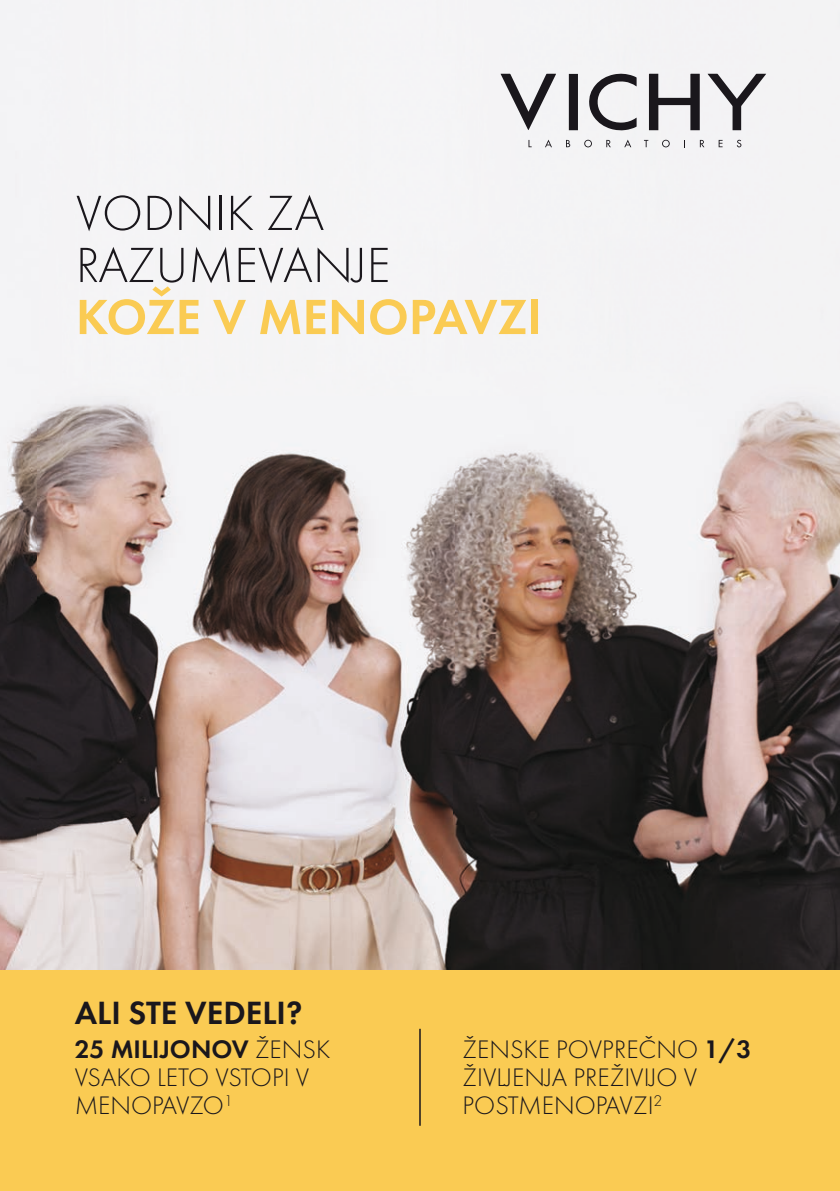
<style>
.page{position:relative;width:840px;height:1191px;background:#fff}
.page>*{position:absolute;margin:0;border:0;box-sizing:border-box;transform-origin:0 0}
.t1{font:300 51.2px/52px "Futura PT";color:#1a171c}
.t2{font:600 51.2px "Futura PT";color:#facb53}
.t3{font:600 33.4px "Futura PT";color:#1a171c}
.t4{font:300 26.2px/28px "Futura PT";color:#1a171c}
.s1{font-weight:600}
</style>
<div class="page">
<img style="left:38px;top:771px;width:415px;height:54px">
<div style="left:38px;top:0;width:801px;height:396px;background:#f4f4f5"></div>
<img style="left:0;top:0;width:38px;height:971px">
<img style="left:453px;top:396px;width:386px;height:429px">
<img style="left:37px;top:396px;width:417px;height:375px">
<img style="left:37px;top:825px;width:802px;height:146px">
<div style="left:0;top:971px;width:839px;height:220px;background:#facb53"></div>
<svg style="left:500px;top:73px;width:265px;height:58px"></svg>
<svg style="left:528px;top:140px;width:3px;height:7px"></svg>
<svg style="left:544px;top:140px;width:7px;height:7px"></svg>
<svg style="left:565px;top:140px;width:5px;height:7px"></svg>
<svg style="left:584px;top:140px;width:7px;height:7px"></svg>
<svg style="left:606px;top:140px;width:4px;height:7px"></svg>
<svg style="left:624px;top:140px;width:7px;height:7px"></svg>
<svg style="left:643px;top:140px;width:5px;height:7px"></svg>
<svg style="left:661px;top:140px;width:8px;height:7px"></svg>
<svg style="left:699px;top:140px;width:5px;height:7px"></svg>
<svg style="left:718px;top:140px;width:4px;height:7px"></svg>
<svg style="left:736px;top:140px;width:5px;height:7px"></svg>
<hr style="left:419px;top:1028px;width:1px;height:97px;background:#1a171c">
<h1 class="t1" style="left:76px;top:187px;width:316px">VODNIK ZA<br>RAZUMEVANJE</h1>
<h1 class="t2" style="left:76px;top:285px;width:467px">KOŽE V MENOPAVZI</h1>
<p class="t3" style="left:75px;top:992px;width:229px">ALI STE VEDELI?</p>
<p class="t4" style="left:75px;top:1035px;width:257px"><span class="s1">25 MILIJONOV</span> ŽENSK<br>VSAKO LETO VSTOPI V<br>MENOPAVZO<sup>1</sup></p>
<p class="t4" style="left:462px;top:1035px;width:290px">ŽENSKE POVPREČNO <span class="s1">1/3<br></span>ŽIVLJENJA PREŽIVIJO V<br>POSTMENOPAVZI<sup>2</sup></p>
</div>
